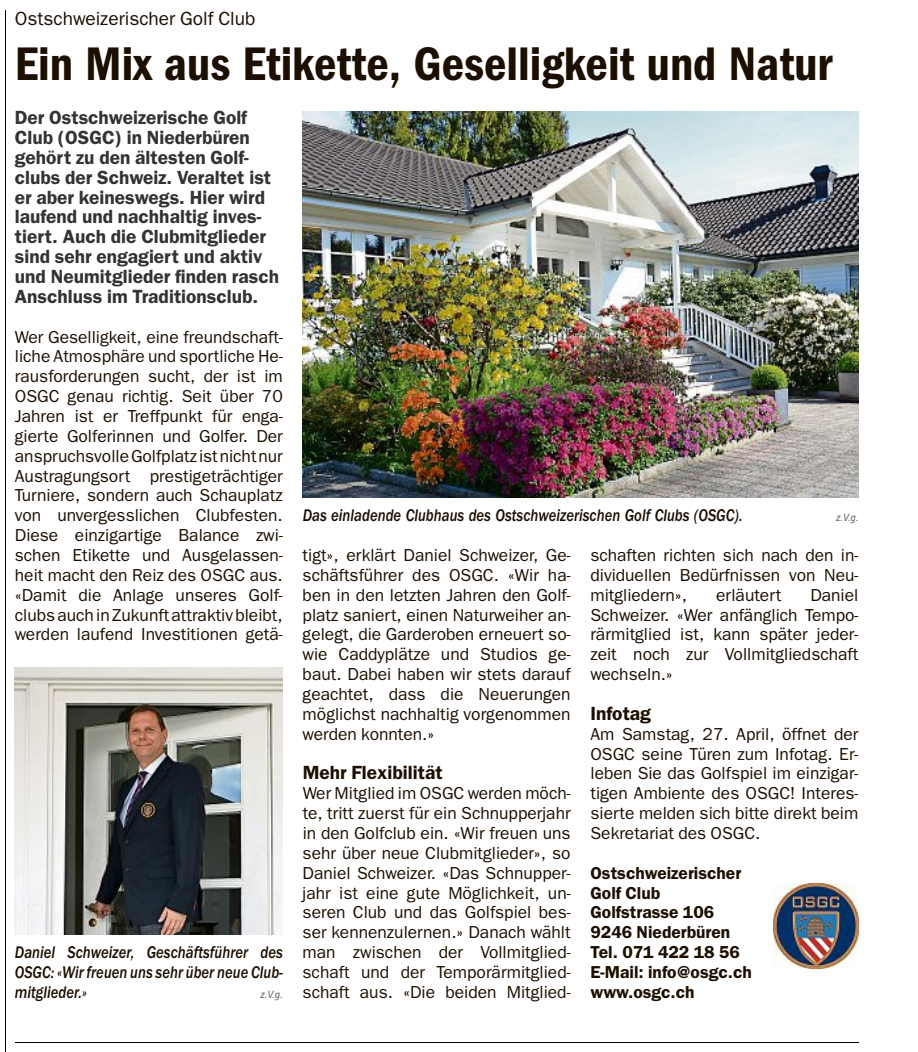
<style>
.page{position:relative;width:918px;height:1052px;background:#fff}
.page>*{position:absolute;margin:0;border:0;box-sizing:border-box;transform-origin:0 0}
.t1{font:48.82px "ITC Franklin Gothic Std Dm Cd";color:#1c0f00}
.t2{font:600 19.07px/19.8px "ITC Franklin Gothic Std";color:#333}
.t3{font:19.07px "ITC Franklin Gothic Std";color:#1c0f00}
.t4{font:600 19.07px "ITC Franklin Gothic Std";color:#1c0f00}
.t5{font:17.32px/19.8px "ITC Franklin Gothic Std";color:#1c0f00;text-align:justify}
.t6{font:17.32px/19.8px "ITC Franklin Gothic Std Med It";color:#1c0f00;text-align:justify;scale:.85 1}
.t7{font:600 17.32px/19.8px "ITC Franklin Gothic Std";color:#1c0f00}
.t8{font:italic 10.5px "Frutiger LT Std";color:#666;scale:.85 1}
</style>
<div class="page">
<img style="left:15px;top:668px;width:268px;height:266px">
<img style="left:303px;top:112px;width:555px;height:386px">
<img style="left:773px;top:883px;width:85px;height:85px">
<hr style="left:5px;top:10px;width:1px;height:1042px;background:#000">
<hr style="left:15px;top:1042px;width:843px;height:1px;background:#000">
<p class="t3" style="left:15px;top:7px;width:242px">Ostschweizerischer Golf Club</p>
<h1 class="t1" style="left:15px;top:36px;width:819px">Ein Mix aus Etikette, Geselligkeit und Natur</h1>
<p class="t2" style="left:15px;top:108px;width:266px">Der Ostschweizerische Golf<br>Club (OSGC) in Niederbüren gehört zu den ältesten Golf&shy;clubs der Schweiz. Veraltet ist er aber keineswegs. Hier wird laufend und nachhaltig inves&shy;tiert. Auch die Clubmitglieder sind sehr engagiert und aktiv und Neumitglieder finden rasch<br>Anschluss im Traditionsclub.</p>
<p class="t5" style="left:15px;top:327px;width:269px">Wer Geselligkeit, eine freundschaft&shy;liche Atmosphäre und sportliche He&shy;rausforderungen sucht, der ist im OSGC genau richtig. Seit über 70<br>Jahren ist er Treffpunkt für enga&shy;gierte Golferinnen und Golfer. Der anspruchsvolleGolfplatzistnichtnur Austragungsort prestigeträchtiger Turniere, sondern auch Schauplatz von unvergesslichen Clubfesten.<br>Diese einzigartige Balance zwi&shy;schen Etikette und Ausgelassen&shy;heit macht den Reiz des OSGC aus. «Damit die Anlage unseres Golf&shy;clubs auch in Zukunft attraktiv bleibt, werden laufend Investitionen getä-</p>
<p class="t6" style="left:303px;top:506px;width:519px">Das einladende Clubhaus des Ostschweizerischen Golf Clubs (OSGC).</p>
<p class="t8" style="left:836px;top:511px;width:28px">z.V.g.</p>
<p class="t5" style="left:303px;top:545px;width:269px">tigt», erklärt Daniel Schweizer, Ge&shy;schäftsführer des OSGC. «Wir ha&shy;ben in den letzten Jahren den Golf&shy;platz saniert, einen Naturweiher an&shy;gelegt, die Garderoben erneuert so&shy;wie Caddyplätze und Studios ge&shy;baut. Dabei haben wir stets darauf geachtet, dass die Neuerungen möglichst nachhaltig vorgenommen werden konnten.»</p>
<p class="t4" style="left:303px;top:761px;width:141px">Mehr Flexibilität</p>
<p class="t5" style="left:303px;top:783px;width:269px">Wer Mitglied im OSGC werden möch&shy;te, tritt zuerst für ein Schnupperjahr in den Golfclub ein. «Wir freuen uns sehr über neue Clubmitglieder», so Daniel Schweizer. «Das Schnupper&shy;jahr ist eine gute Möglichkeit, un&shy;seren Club und das Golfspiel bes&shy;ser kennenzulernen.» Danach wählt man zwischen der Vollmitglied&shy;schaft und der Temporärmitglied&shy;schaft aus. «Die beiden Mitglied-</p>
<p class="t5" style="left:590px;top:545px;width:269px">schaften richten sich nach den in&shy;dividuellen Bedürfnissen von Neu&shy;mitgliedern»,</p>
<p class="t5" style="left:716px;top:585px;width:67px">erläutert</p>
<p class="t5" style="left:590px;top:585px;width:269px;text-indent:220px">Daniel Schweizer. «Wer anfänglich Tempo&shy;rärmitglied ist, kann später jeder&shy;zeit noch zur Vollmitgliedschaft wechseln.»</p>
<p class="t4" style="left:590px;top:702px;width:62px">Infotag</p>
<p class="t5" style="left:590px;top:724px;width:269px">Am Samstag, 27. April, öffnet der OSGC seine Türen zum Infotag. Er&shy;leben Sie das Golfspiel im einzigar&shy;tigen Ambiente des OSGC! Interes&shy;sierte melden sich bitte direkt beim Sekretariat des OSGC.</p>
<p class="t7" style="left:590px;top:863px;width:163px">Ostschweizerischer<br>Golf Club<br>Golfstrasse 106<br>9246 Niederbüren<br>Tel. 071 422 18 56<br>E-Mail: info@osgc.ch www.osgc.ch</p>
<p class="t6" style="left:15px;top:942px;width:317px">Daniel Schweizer, Geschäftsführer des OSGC: «Wir freuen uns sehr über neue Club&shy;mitglieder.»</p>
<p class="t8" style="left:260px;top:988px;width:28px">z.V.g.</p>
</div>
